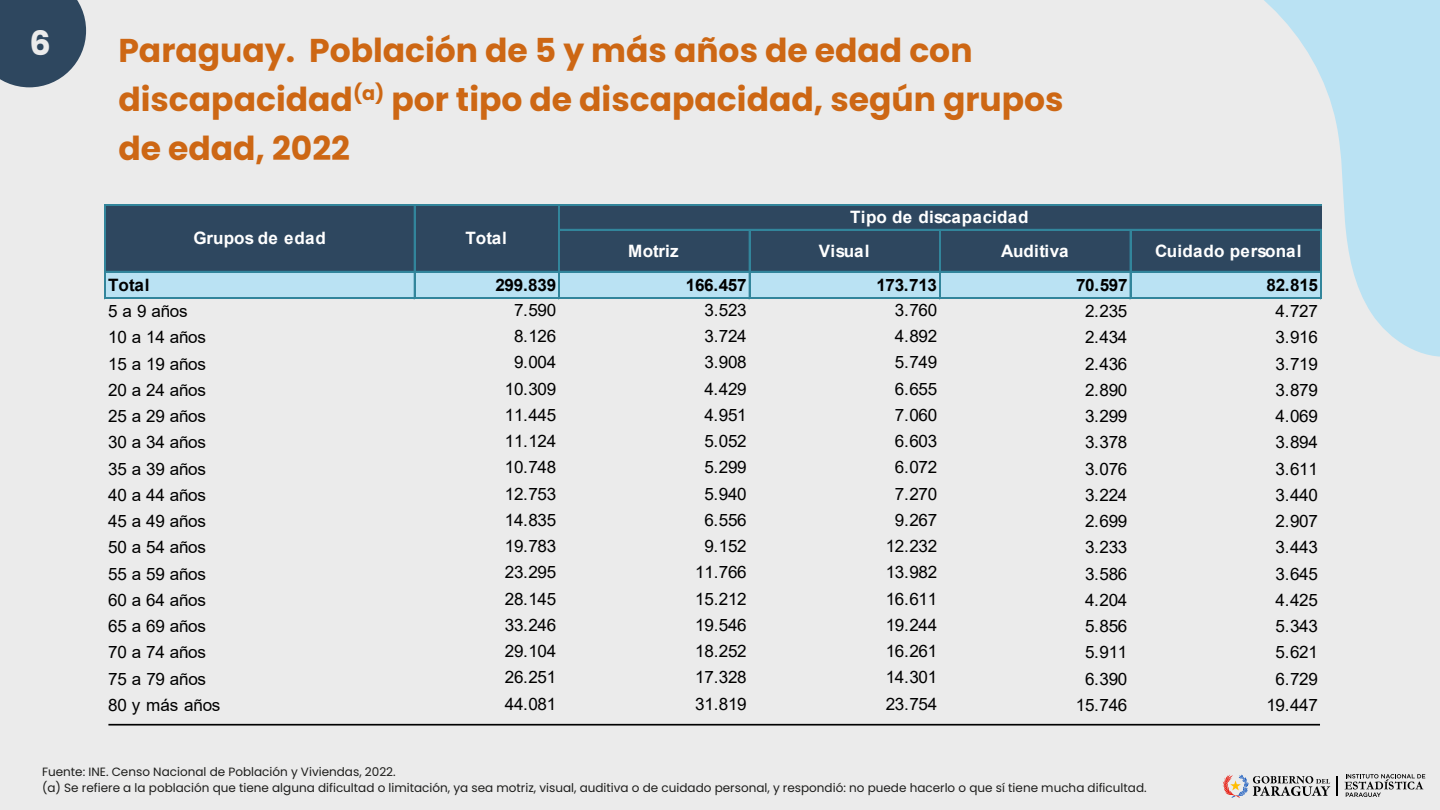
<style>
.page{position:relative;width:1440px;height:810px;background:#ebebeb}
.page>*{position:absolute;margin:0;border:0;box-sizing:border-box;transform-origin:0 0}
.t1{font:700 33.6px "Poppins";color:#ebebeb}
.t2{font:700 33px/48.9px "Poppins";color:#cd6714}
.t3{font:17.02px "Arial";letter-spacing:-.015em;color:#000}
.t4{font:700 17.02px "Arial";letter-spacing:.005em;color:#fff}
.t5{font:700 17.02px "Arial";letter-spacing:-.015em;color:#000}
.t6{font:12px/16.9px "Poppins";color:#1d1d1b}
</style>
<div class="page">
<svg style="left:0;top:0;width:86px;height:87px;background:#42596e"></svg>
<svg style="left:1129px;top:0;width:311px;height:357px"></svg>
<div style="left:106px;top:206px;width:1216px;height:67px;background:#2e475f"></div>
<div style="left:106px;top:271px;width:1216px;height:28px;background:#bae2f3"></div>
<hr style="left:104px;top:204px;width:2px;height:95px;background:#32859b">
<hr style="left:414px;top:206px;width:1px;height:93px;background:#32859b">
<hr style="left:559px;top:206px;width:1px;height:93px;background:#32859b">
<hr style="left:749px;top:231px;width:1px;height:68px;background:#32859b">
<hr style="left:939px;top:231px;width:1px;height:68px;background:#32859b">
<hr style="left:940px;top:231px;width:1px;height:68px;background:#32859b">
<hr style="left:1130px;top:231px;width:1px;height:68px;background:#32859b">
<hr style="left:1320px;top:231px;width:1px;height:68px;background:#32859b">
<hr style="left:1321px;top:231px;width:1px;height:68px;background:#32859b">
<hr style="left:106px;top:204px;width:1216px;height:2px;background:#32859b">
<hr style="left:560px;top:229px;width:762px;height:2px;background:#32859b">
<hr style="left:106px;top:271px;width:1216px;height:2px;background:#32859b">
<hr style="left:108px;top:724px;width:1212px;height:2px;background:#000">
<hr style="left:105px;top:298px;width:1217px;height:1px;background:#32859b">
<svg style="left:1223px;top:775px;width:107px;height:23px"></svg>
<svg style="left:1336px;top:776px;width:1px;height:20px"></svg>
<svg style="left:1345px;top:774px;width:80px;height:23px"></svg>
<h1 class="t1" style="left:29px;top:24px;width:23px">6</h1>
<h2 class="t2" style="left:118px;top:26px;width:947px">Paraguay. Población de 5 y más años de edad con discapacidad<sup>(a)</sup> por tipo de discapacidad, según grupos de edad, 2022</h2>
<p class="t4" style="left:194px;top:226px;width:134px">Grupos de edad</p>
<p class="t4" style="left:465px;top:226px;width:43px">Total</p>
<p class="t4" style="left:850px;top:205px;width:180px">Tipo de discapacidad</p>
<p class="t4" style="left:628px;top:239px;width:52px">Motriz</p>
<p class="t4" style="left:819px;top:239px;width:52px">Visual</p>
<p class="t4" style="left:1001px;top:239px;width:69px">Auditiva</p>
<p class="t4" style="left:1155px;top:239px;width:148px">Cuidado personal</p>
<p class="t5" style="left:108px;top:273px;width:43px">Total</p>
<p class="t5" style="left:495px;top:273px;width:62px">299.839</p>
<p class="t5" style="left:686px;top:273px;width:62px">166.457</p>
<p class="t5" style="left:876px;top:273px;width:62px">173.713</p>
<p class="t5" style="left:1076px;top:273px;width:53px">70.597</p>
<p class="t5" style="left:1267px;top:273px;width:53px">82.815</p>
<p class="t3" style="left:108px;top:300px;width:81px">5 a 9 años</p>
<p class="t3" style="left:514px;top:298px;width:44px">7.590</p>
<p class="t3" style="left:704px;top:298px;width:44px">3.523</p>
<p class="t3" style="left:895px;top:298px;width:44px">3.760</p>
<p class="t3" style="left:1085px;top:300px;width:44px">2.235</p>
<p class="t3" style="left:1276px;top:300px;width:44px">4.727</p>
<p class="t3" style="left:108px;top:326px;width:99px">10 a 14 años</p>
<p class="t3" style="left:514px;top:324px;width:44px">8.126</p>
<p class="t3" style="left:704px;top:324px;width:44px">3.724</p>
<p class="t3" style="left:895px;top:324px;width:44px">4.892</p>
<p class="t3" style="left:1085px;top:326px;width:44px">2.434</p>
<p class="t3" style="left:1276px;top:326px;width:44px">3.916</p>
<p class="t3" style="left:108px;top:352px;width:99px">15 a 19 años</p>
<p class="t3" style="left:514px;top:351px;width:44px">9.004</p>
<p class="t3" style="left:704px;top:351px;width:44px">3.908</p>
<p class="t3" style="left:895px;top:351px;width:44px">5.749</p>
<p class="t3" style="left:1085px;top:352px;width:44px">2.436</p>
<p class="t3" style="left:1276px;top:352px;width:44px">3.719</p>
<p class="t3" style="left:108px;top:378px;width:99px">20 a 24 años</p>
<p class="t3" style="left:505px;top:377px;width:53px">10.309</p>
<p class="t3" style="left:704px;top:377px;width:44px">4.429</p>
<p class="t3" style="left:895px;top:377px;width:44px">6.655</p>
<p class="t3" style="left:1085px;top:378px;width:44px">2.890</p>
<p class="t3" style="left:1276px;top:378px;width:44px">3.879</p>
<p class="t3" style="left:108px;top:404px;width:99px">25 a 29 años</p>
<p class="t3" style="left:505px;top:403px;width:53px">11.445</p>
<p class="t3" style="left:704px;top:403px;width:44px">4.951</p>
<p class="t3" style="left:895px;top:403px;width:44px">7.060</p>
<p class="t3" style="left:1085px;top:404px;width:44px">3.299</p>
<p class="t3" style="left:1276px;top:404px;width:44px">4.069</p>
<p class="t3" style="left:108px;top:431px;width:99px">30 a 34 años</p>
<p class="t3" style="left:505px;top:429px;width:53px">11.124</p>
<p class="t3" style="left:704px;top:429px;width:44px">5.052</p>
<p class="t3" style="left:895px;top:429px;width:44px">6.603</p>
<p class="t3" style="left:1085px;top:431px;width:44px">3.378</p>
<p class="t3" style="left:1276px;top:431px;width:44px">3.894</p>
<p class="t3" style="left:108px;top:457px;width:99px">35 a 39 años</p>
<p class="t3" style="left:505px;top:456px;width:53px">10.748</p>
<p class="t3" style="left:704px;top:456px;width:44px">5.299</p>
<p class="t3" style="left:895px;top:456px;width:44px">6.072</p>
<p class="t3" style="left:1085px;top:457px;width:44px">3.076</p>
<p class="t3" style="left:1276px;top:457px;width:44px">3.611</p>
<p class="t3" style="left:108px;top:483px;width:99px">40 a 44 años</p>
<p class="t3" style="left:505px;top:482px;width:53px">12.753</p>
<p class="t3" style="left:704px;top:482px;width:44px">5.940</p>
<p class="t3" style="left:895px;top:482px;width:44px">7.270</p>
<p class="t3" style="left:1085px;top:483px;width:44px">3.224</p>
<p class="t3" style="left:1276px;top:483px;width:44px">3.440</p>
<p class="t3" style="left:108px;top:509px;width:99px">45 a 49 años</p>
<p class="t3" style="left:505px;top:508px;width:53px">14.835</p>
<p class="t3" style="left:704px;top:508px;width:44px">6.556</p>
<p class="t3" style="left:895px;top:508px;width:44px">9.267</p>
<p class="t3" style="left:1085px;top:509px;width:44px">2.699</p>
<p class="t3" style="left:1276px;top:509px;width:44px">2.907</p>
<p class="t3" style="left:108px;top:536px;width:99px">50 a 54 años</p>
<p class="t3" style="left:505px;top:534px;width:53px">19.783</p>
<p class="t3" style="left:704px;top:534px;width:44px">9.152</p>
<p class="t3" style="left:886px;top:534px;width:53px">12.232</p>
<p class="t3" style="left:1085px;top:536px;width:44px">3.233</p>
<p class="t3" style="left:1276px;top:536px;width:44px">3.443</p>
<p class="t3" style="left:108px;top:562px;width:99px">55 a 59 años</p>
<p class="t3" style="left:505px;top:561px;width:53px">23.295</p>
<p class="t3" style="left:695px;top:561px;width:53px">11.766</p>
<p class="t3" style="left:886px;top:561px;width:53px">13.982</p>
<p class="t3" style="left:1085px;top:562px;width:44px">3.586</p>
<p class="t3" style="left:1276px;top:562px;width:44px">3.645</p>
<p class="t3" style="left:108px;top:588px;width:99px">60 a 64 años</p>
<p class="t3" style="left:505px;top:587px;width:53px">28.145</p>
<p class="t3" style="left:695px;top:587px;width:53px">15.212</p>
<p class="t3" style="left:886px;top:587px;width:53px">16.611</p>
<p class="t3" style="left:1085px;top:588px;width:44px">4.204</p>
<p class="t3" style="left:1276px;top:588px;width:44px">4.425</p>
<p class="t3" style="left:108px;top:614px;width:99px">65 a 69 años</p>
<p class="t3" style="left:505px;top:613px;width:53px">33.246</p>
<p class="t3" style="left:695px;top:613px;width:53px">19.546</p>
<p class="t3" style="left:886px;top:613px;width:53px">19.244</p>
<p class="t3" style="left:1085px;top:614px;width:44px">5.856</p>
<p class="t3" style="left:1276px;top:614px;width:44px">5.343</p>
<p class="t3" style="left:108px;top:641px;width:99px">70 a 74 años</p>
<p class="t3" style="left:505px;top:639px;width:53px">29.104</p>
<p class="t3" style="left:695px;top:639px;width:53px">18.252</p>
<p class="t3" style="left:886px;top:639px;width:53px">16.261</p>
<p class="t3" style="left:1085px;top:641px;width:44px">5.911</p>
<p class="t3" style="left:1276px;top:641px;width:44px">5.621</p>
<p class="t3" style="left:108px;top:667px;width:99px">75 a 79 años</p>
<p class="t3" style="left:505px;top:666px;width:53px">26.251</p>
<p class="t3" style="left:695px;top:666px;width:53px">17.328</p>
<p class="t3" style="left:886px;top:666px;width:53px">14.301</p>
<p class="t3" style="left:1085px;top:667px;width:44px">6.390</p>
<p class="t3" style="left:1276px;top:667px;width:44px">6.729</p>
<p class="t3" style="left:108px;top:693px;width:114px">80 y más años</p>
<p class="t3" style="left:505px;top:692px;width:53px">44.081</p>
<p class="t3" style="left:695px;top:692px;width:53px">31.819</p>
<p class="t3" style="left:886px;top:692px;width:53px">23.754</p>
<p class="t3" style="left:1076px;top:693px;width:53px">15.746</p>
<p class="t3" style="left:1266px;top:693px;width:53px">19.447</p>
<p class="t6" style="left:42px;top:763px;width:1106px">Fuente: INE. Censo Nacional de Población y Viviendas, 2022.<br>(a) Se refiere a la población que tiene alguna dificultad o limitación, ya sea motriz, visual, auditiva o de cuidado personal, y respondió: no puede hacerlo o que sí tiene mucha dificultad.</p>
</div>
